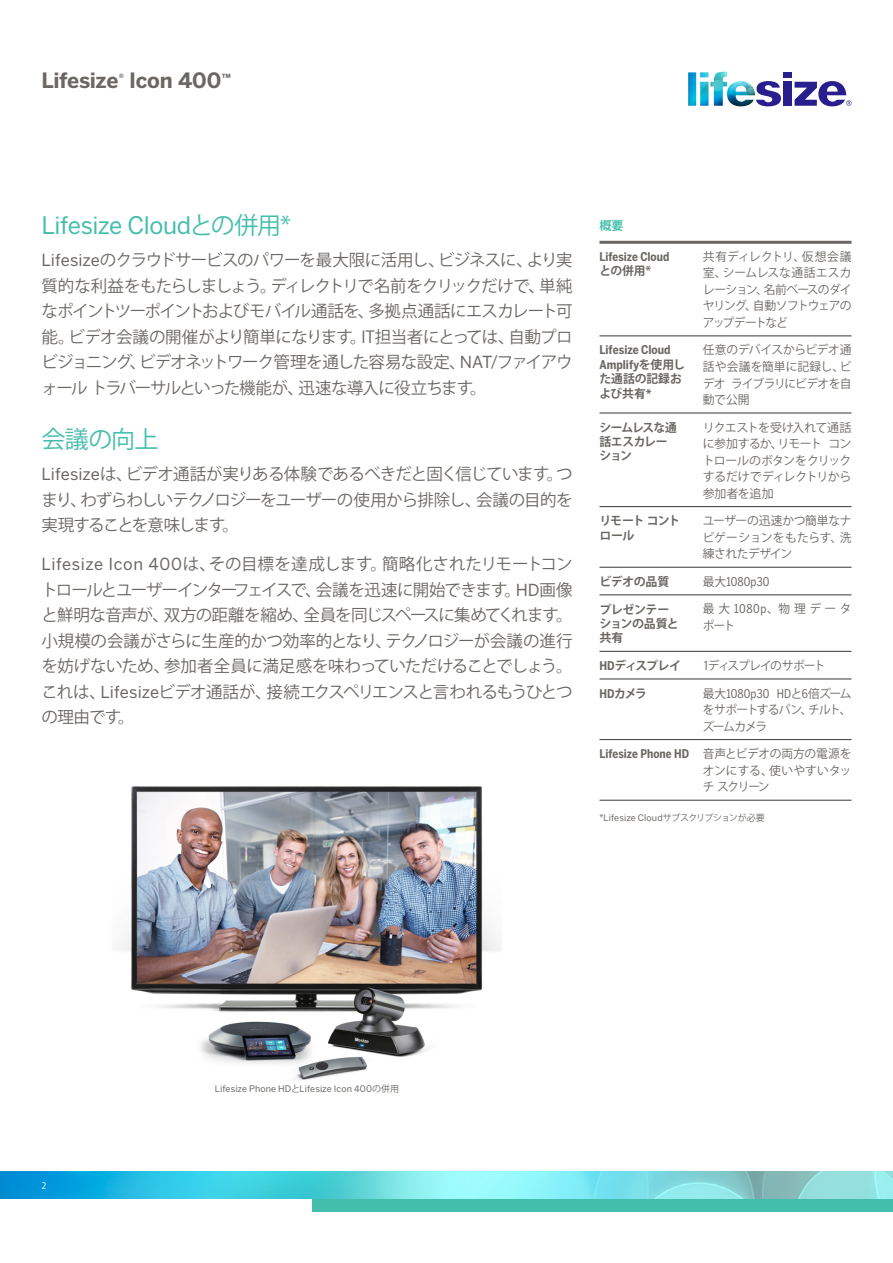
<style>
.page{position:relative;width:893px;height:1263px;background:#fff}
.page>*{position:absolute;margin:0;border:0;box-sizing:border-box;transform-origin:0 0}
.t1{font:24px "Benton Sans";letter-spacing:-.02em;color:#44beac}
.t2{font:24px "Koz Go Pro";letter-spacing:-.03em;color:#44beac}
.t3{font:700 21px "Benton Sans";letter-spacing:-.015em;color:#6b6864}
.t4{font:16.5px/25.5px "Koz Go Pro";letter-spacing:-.065em;color:#6b6864;text-align:justify}
.t5{font:12px/16.5px "Koz Go Pro";letter-spacing:-.04em;color:#6b6864;text-align:justify}
.t6{font:700 12px/14.4px "Benton Sans Cond";color:#6b6864}
.t7{font:700 12px/14.4px "Koz Go Pro";letter-spacing:-.04em;color:#6b6864}
.t8{font:12px "Benton Sans Cond";letter-spacing:.01em;color:#6b6864}
.t9{font:12px/16.5px "Koz Go Pro";letter-spacing:-.07em;color:#6b6864}
.t10{font:12px/16.5px "Koz Go Pro";letter-spacing:-.015em;color:#6b6864}
.t11{font:12px/16.5px "Koz Go Pro";letter-spacing:.295em;color:#6b6864}
.t12{font:700 12px/14.4px "Koz Go Pro";color:#6b6864}
.t13{font:12px "Koz Go Pro";letter-spacing:-.095em;color:#6b6864}
.t14{font:700 12px/14.4px "Koz Go Pro";letter-spacing:-.08em;color:#6b6864}
.t15{font:700 12px "Koz Go Pro";color:#44beac}
.t16{font:9px "Benton Sans";letter-spacing:.01em;color:#6b6864}
.t17{font:9px "Koz Go Pro";letter-spacing:-.04em;color:#6b6864}
.t18{font:9px "Koz Go Pro";color:#fff}
.s1{font-family:"Koz Go Pro"}
.s2{font-family:"Benton Sans"}
.s3{font-family:"Benton Sans Cond"}
.s4{font-family:"Koz Go Pro";font-weight:400}
</style>
<div class="page">
<div style="left:313px;top:1198px;width:580px;height:14px;background:#44beac"></div>
<img style="left:0;top:1171px;width:893px;height:27px">
<img style="left:120px;top:786px;width:381px;height:294px">
<div style="left:783px;top:72px;width:8px;height:5px;background:#281e8e"></div>
<div style="left:783px;top:82px;width:8px;height:24px;background:#281e8e"></div>
<svg style="left:795px;top:81px;width:56px;height:25px"></svg>
<svg style="left:756px;top:81px;width:25px;height:25px"></svg>
<img style="left:688px;top:72px;width:67px;height:34px">
<hr style="left:599px;top:336px;width:97px;height:1px;background:#383935">
<hr style="left:696px;top:336px;width:155px;height:1px;background:#383935">
<hr style="left:599px;top:567px;width:97px;height:1px;background:#383935">
<hr style="left:696px;top:567px;width:155px;height:1px;background:#383935">
<hr style="left:599px;top:595px;width:97px;height:1px;background:#383935">
<hr style="left:696px;top:595px;width:155px;height:1px;background:#383935">
<hr style="left:599px;top:651px;width:97px;height:1px;background:#383935">
<hr style="left:696px;top:651px;width:155px;height:1px;background:#383935">
<hr style="left:599px;top:679px;width:97px;height:1px;background:#383935">
<hr style="left:696px;top:679px;width:155px;height:1px;background:#383935">
<hr style="left:599px;top:739px;width:97px;height:1px;background:#383935">
<hr style="left:696px;top:739px;width:155px;height:1px;background:#383935">
<hr style="left:599px;top:800px;width:97px;height:1px;background:#383935">
<hr style="left:696px;top:800px;width:155px;height:1px;background:#383935">
<hr style="left:599px;top:241px;width:97px;height:3px;background:#6b6864">
<hr style="left:696px;top:241px;width:155px;height:3px;background:#6b6864">
<hr style="left:599px;top:413px;width:97px;height:1px;background:#383935">
<hr style="left:696px;top:413px;width:155px;height:1px;background:#383935">
<hr style="left:599px;top:506px;width:97px;height:1px;background:#383935">
<hr style="left:696px;top:506px;width:155px;height:1px;background:#383935">
<p class="t3" style="left:41px;top:68px;width:191px">Lifesize<sup>®</sup> Icon 400<sup>™</sup></p>
<h1 class="t1" style="left:41px;top:211px;width:251px">Lifesize Cloud<span class="s1">との併用*</span></h1>
<p class="t4" style="left:41px;top:248px;width:533px"><span class="s2">Lifesize</span>のクラウドサービスのパワーを最大限に活用し、ビジネスに、より実質的な利益をもたらしましょう。ディレクトリで名前をクリックだけで、単純なポイントツーポイントおよびモバイル通話を、多拠点通話にエスカレート可能。ビデオ会議の開催がより簡単になります。IT担当者にとっては、自動プロビジョニング、ビデオネットワーク管理を通した容易な設定、<span class="s2">NAT</span>/ファイアウォール トラバーサルといった機能が、迅速な導入に役立ちます。</p>
<h1 class="t2" style="left:41px;top:424px;width:118px">会議の向上</h1>
<p class="t4" style="left:41px;top:462px;width:533px"><span class="s2">Lifesize</span>は、ビデオ通話が実りある体験であるべきだと固く信じています。つまり、わずらわしいテクノロジーをユーザーの使用から排除し、会議の目的を実現することを意味します。</p>
<p class="t4" style="left:41px;top:552px;width:533px"><span class="s2">Lifesize Icon 400</span>は、その目標を達成します。簡略化されたリモートコントロールとユーザーインターフェイスで、会議を迅速に開始できます。<span class="s2">HD</span>画像と鮮明な音声が、双方の距離を縮め、全員を同じスペースに集めてくれます。小規模の会議がさらに生産的かつ効率的となり、テクノロジーが会議の進行を妨げないため、参加者全員に満足感を味わっていただけることでしょう。これは、<span class="s2">Lifesize</span>ビデオ通話が、接続エクスペリエンスと言われるもうひとつの理由です。</p>
<p class="t15" style="left:599px;top:218px;width:26px">概要</p>
<p class="t6" style="left:599px;top:249px;width:71px">Lifesize Cloud</p>
<p class="t7" style="left:599px;top:264px;width:53px">との併用*</p>
<p class="t6" style="left:599px;top:343px;width:87px">Lifesize Cloud<br>Amplify<span class="s1">を使用し</span></p>
<p class="t12" style="left:599px;top:372px;width:84px">た通話の記録および共有<span class="s3">*</span></p>
<p class="t5" style="left:703px;top:249px;width:150px">共有ディレクトリ、仮想会議室、シームレスな通話エスカレーション、名前ベースのダイヤリング、自動ソフトウェアのアップデートなど</p>
<p class="t5" style="left:703px;top:342px;width:150px">任意のデバイスからビデオ通話や会議を簡単に記録し、ビデオ ライブラリにビデオを自動で公開</p>
<p class="t7" style="left:599px;top:421px;width:79px">シームレスな通話エスカレーション</p>
<p class="t5" style="left:703px;top:419px;width:150px">リクエストを受け入れて通話に参加するか、リモート コントロールのボタンをクリックするだけでディレクトリから参加者を追加</p>
<p class="t14" style="left:599px;top:514px;width:82px">リモート コントロール</p>
<p class="t5" style="left:703px;top:513px;width:150px">ユーザーの迅速かつ簡単なナビゲーションをもたらす、洗練されたデザイン</p>
<p class="t7" style="left:599px;top:575px;width:72px">ビデオの品質</p>
<p class="t8" style="left:703px;top:574px;width:68px"><span class="s1">最大</span>1080p30</p>
<p class="t7" style="left:599px;top:603px;width:81px">プレゼンテーションの品質と共有</p>
<p class="t11" style="left:703px;top:601px;width:150px">最大 <span class="s3">1080p</span>、物理データポート</p>
<p class="t7" style="left:599px;top:659px;width:83px"><span class="s3">HD</span>ディスプレイ</p>
<p class="t13" style="left:703px;top:658px;width:124px">1ディスプレイのサポート</p>
<p class="t7" style="left:599px;top:687px;width:49px"><span class="s3">HD</span>カメラ</p>
<p class="t8" style="left:703px;top:686px;width:150px"><span class="s1">最大</span>1080p30 HD<span class="s1">と</span>6<span class="s1">倍ズーム</span></p>
<p class="t9" style="left:703px;top:702px;width:150px">をサポートするパン、チルト、ズームカメラ</p>
<p class="t6" style="left:599px;top:746px;width:253px">Lifesize Phone HD <span class="s4">音声とビデオの両方の電源を</span></p>
<p class="t10" style="left:703px;top:762px;width:150px">オンにする、使いやすいタッチ スクリーン</p>
<p class="t17" style="left:599px;top:811px;width:167px">*<span class="s2">Lifesize Cloud</span>サブスクリプションが必要</p>
<p class="t18" style="left:41px;top:1180px;width:6px">2</p>
<p class="t16" style="left:215px;top:1084px;width:186px">Lifesize Phone HD<span class="s1">と</span>Lifesize Icon 400<span class="s1">の併用</span></p>
</div>
